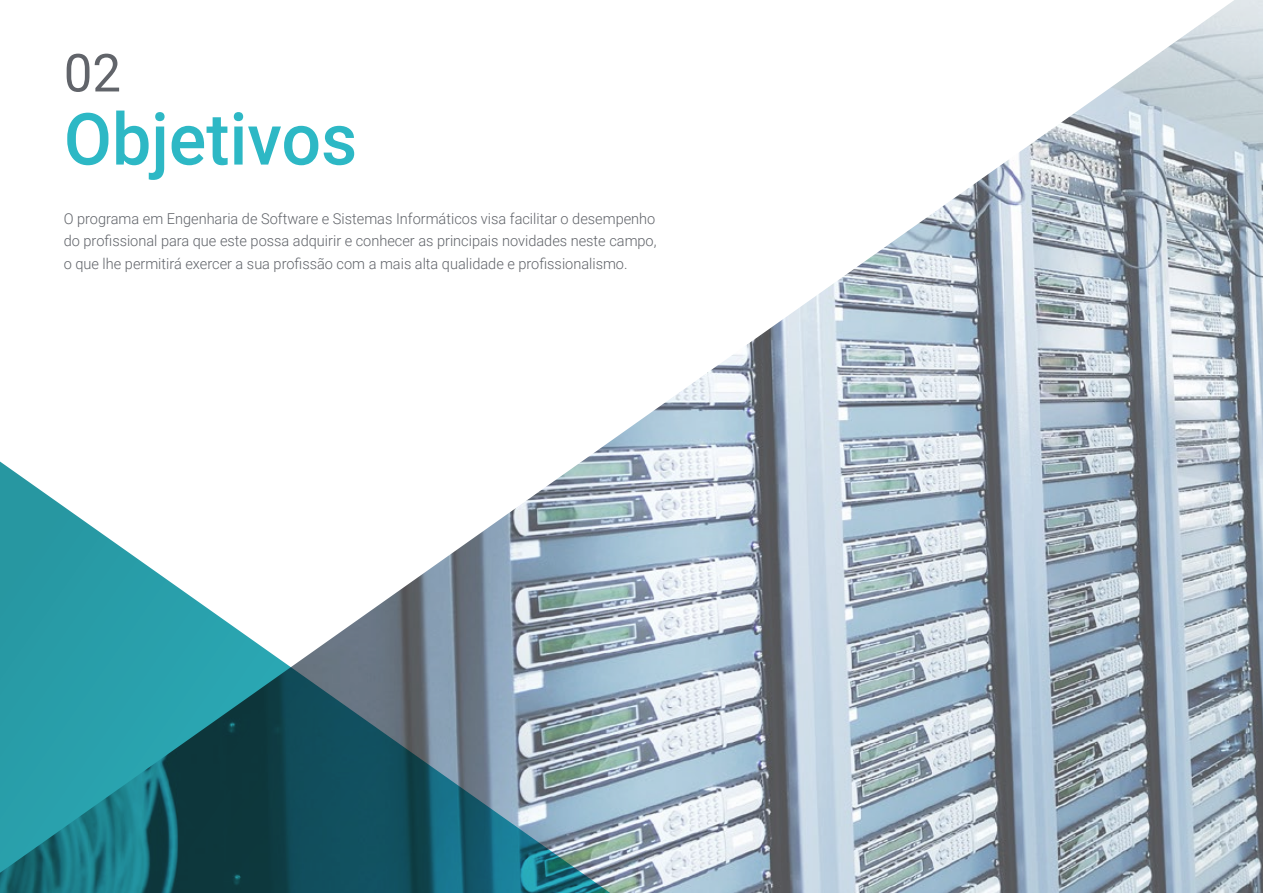
<style>
.page{position:relative;width:1263px;height:893px;background:#fff}
.page>*{position:absolute;margin:0;border:0;box-sizing:border-box;transform-origin:0 0}
.t1{font:500 72px "Roboto";color:#2db8c5}
.t2{font:52.5px "Roboto";color:#61646a}
.t3{font:300 15px/22.5px "Roboto";color:#61646a;text-align:justify}
</style>
<div class="page">
<img style="left:604px;top:0;width:659px;height:893px">
<svg style="left:0;top:446px;width:640px;height:447px"></svg>
<h2 class="t2" style="left:64px;top:36px;width:59px">02</h2>
<h1 class="t1" style="left:64px;top:89px;width:295px">Objetivos</h1>
<p class="t3" style="left:64px;top:207px;width:594px">O programa em Engenharia de Software e Sistemas Informáticos visa facilitar o desempenho do profissional para que este possa adquirir e conhecer as principais novidades neste campo, o que lhe permitirá exercer a sua profissão com a mais alta qualidade e profissionalismo.</p>
</div>
